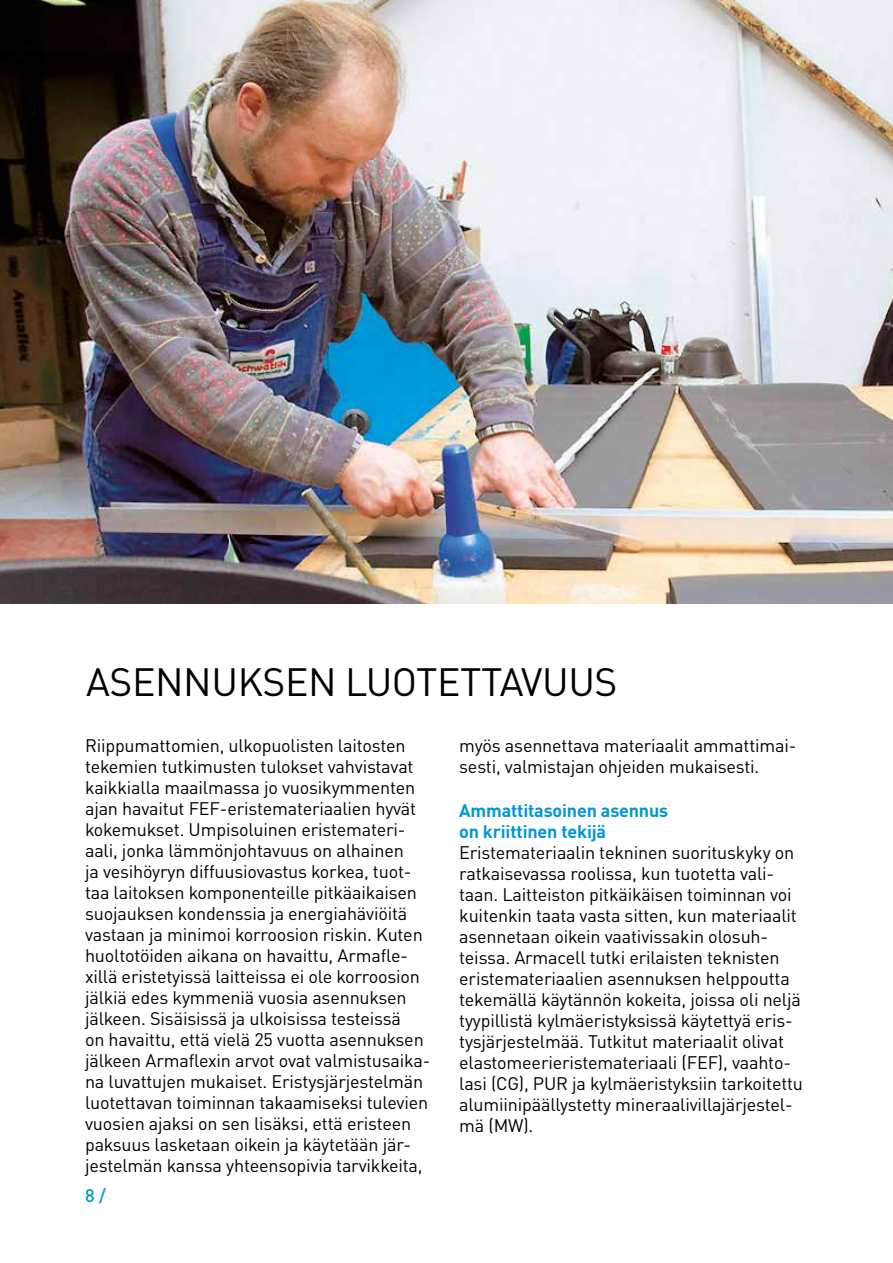
<style>
.page{position:relative;width:893px;height:1263px;background:#fff}
.page>*{position:absolute;margin:0;border:0;box-sizing:border-box;transform-origin:0 0}
.t1{font:39px "DIN Pro";letter-spacing:-.01em;color:#000}
.t2{font:18px/21px "DIN Pro";letter-spacing:-.01em;color:#000}
.t3{font:700 18px/21.6px "DIN Pro";letter-spacing:-.01em;color:#0097d7}
.t4{font:500 18px "DIN Pro";color:#0097d7}
</style>
<div class="page">
<img style="left:0;top:0;width:893px;height:603px">
<h1 class="t1" style="left:86px;top:651px;width:533px">ASENNUKSEN LUOTETTAVUUS</h1>
<p class="t2" style="left:85px;top:733px;width:347px">Riippumattomien, ulkopuolisten laitosten tekemien tutkimusten tulokset vahvistavat kaikkialla maailmassa jo vuosikymmenten ajan havaitut FEF-eristemateriaalien hyvät kokemukset. Umpisoluinen eristemateri&shy;aali, jonka lämmönjohtavuus on alhainen<br>ja vesihöyryn diffuusiovastus korkea, tuot&shy;taa laitoksen komponenteille pitkäaikaisen suojauksen kondenssia ja energiahäviöitä vastaan ja minimoi korroosion riskin. Kuten huoltotöiden aikana on havaittu, Armafle&shy;xillä eristetyissä laitteissa ei ole korroosion jälkiä edes kymmeniä vuosia asennuksen jälkeen. Sisäisissä ja ulkoisissa testeissä<br>on havaittu, että vielä 25 vuotta asennuksen jälkeen Armaflexin arvot ovat valmistusaika&shy;na luvattujen mukaiset. Eristysjärjestelmän luotettavan toiminnan takaamiseksi tulevien vuosien ajaksi on sen lisäksi, että eristeen paksuus lasketaan oikein ja käytetään jär&shy;jestelmän kanssa yhteensopivia tarvikkeita,</p>
<p class="t2" style="left:459px;top:734px;width:339px">myös asennettava materiaalit ammattimai&shy;sesti, valmistajan ohjeiden mukaisesti.</p>
<p class="t3" style="left:459px;top:797px;width:211px">Ammattitasoinen asennus on kriittinen tekijä</p>
<p class="t2" style="left:459px;top:840px;width:345px">Eristemateriaalin tekninen suorituskyky on ratkaisevassa roolissa, kun tuotetta vali&shy;taan. Laitteiston pitkäikäisen toiminnan voi kuitenkin taata vasta sitten, kun materiaalit asennetaan oikein vaativissakin olosuh&shy;teissa. Armacell tutki erilaisten teknisten eristemateriaalien asennuksen helppoutta tekemällä käytännön kokeita, joissa oli neljä tyypillistä kylmäeristyksissä käytettyä eris&shy;tysjärjestelmää. Tutkitut materiaalit olivat elastomeerieristemateriaali (FEF), vaahto&shy;lasi (CG), PUR ja kylmäeristyksiin tarkoitettu alumiinipäällystetty mineraalivillajärjestel&shy;mä (MW).</p>
<p class="t4" style="left:85px;top:1181px;width:23px">8 /</p>
</div>
